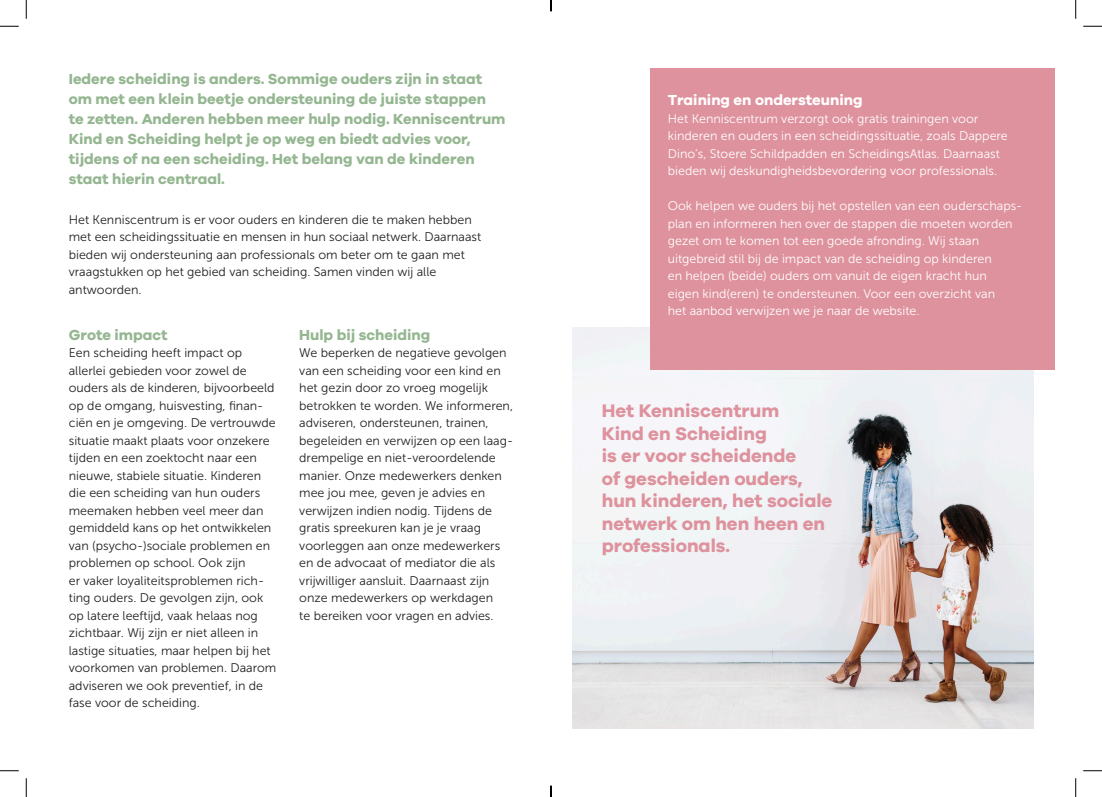
<style>
.page{position:relative;width:1102px;height:797px;background:#fff}
.page>*{position:absolute;margin:0;border:0;box-sizing:border-box;transform-origin:0 0}
.t1{font:700 18.75px/22.5px "Galano Grotesque";color:#de929d}
.t2{font:700 15px/20px "Galano Grotesque";color:#94b690}
.t3{font:700 15px "Galano Grotesque";color:#fff}
.t4{font:12.5px/17.5px "Museo Sans 300";color:#231f20}
.t5{font:12.5px/17.5px "Museo Sans 300";color:#fff}
</style>
<div class="page">
<img style="left:572px;top:328px;width:460px;height:400px">
<div style="left:650px;top:69px;width:404px;height:301px;background:#de929d"></div>
<svg style="left:0;top:25px;width:19px;height:2px"></svg>
<svg style="left:1083px;top:25px;width:18px;height:2px"></svg>
<svg style="left:0;top:770px;width:19px;height:1px"></svg>
<svg style="left:1083px;top:770px;width:18px;height:1px"></svg>
<svg style="left:25px;top:0;width:2px;height:19px"></svg>
<svg style="left:25px;top:778px;width:2px;height:19px"></svg>
<svg style="left:1075px;top:0;width:1px;height:19px"></svg>
<svg style="left:1075px;top:778px;width:1px;height:19px"></svg>
<svg style="left:550px;top:785px;width:1px;height:12px"></svg>
<p class="t2" style="left:69px;top:68px;width:438px">Iedere scheiding is anders. Sommige ouders zijn in staat om met een klein beetje ondersteuning de juiste stappen<br>te zetten. Anderen hebben meer hulp nodig. Kenniscentrum Kind en Scheiding helpt je op weg en biedt advies voor, tijdens of na een scheiding. Het belang van de kinderen staat hierin centraal.</p>
<p class="t4" style="left:69px;top:211px;width:414px">Het Kenniscentrum is er voor ouders en kinderen die te maken hebben met een scheidingssituatie en mensen in hun sociaal netwerk. Daarnaast bieden wij ondersteuning aan professionals om beter om te gaan met vraagstukken op het gebied van scheiding. Samen vinden wij alle antwoorden.</p>
<p class="t2" style="left:69px;top:324px;width:100px">Grote impact</p>
<p class="t4" style="left:69px;top:344px;width:209px">Een scheiding heeft impact op allerlei gebieden voor zowel de ouders als de kinderen, bijvoorbeeld op de omgang, huisvesting, finan&shy;ciën en je omgeving. De vertrouwde situatie maakt plaats voor onzekere tijden en een zoektocht naar een nieuwe, stabiele situatie. Kinderen die een scheiding van hun ouders meemaken hebben veel meer dan gemiddeld kans op het ontwikkelen van (psycho-)sociale problemen en problemen op school. Ook zijn<br>er vaker loyaliteitsproblemen rich&shy;ting ouders. De gevolgen zijn, ook op latere leeftijd, vaak helaas nog zichtbaar. Wij zijn er niet alleen in lastige situaties, maar helpen bij het voorkomen van problemen. Daarom adviseren we ook preventief, in de fase voor de scheiding.</p>
<p class="t2" style="left:299px;top:324px;width:133px">Hulp bij scheiding</p>
<p class="t4" style="left:299px;top:344px;width:215px">We beperken de negatieve gevolgen van een scheiding voor een kind en het gezin door zo vroeg mogelijk betrokken te worden. We informeren, adviseren, ondersteunen, trainen, begeleiden en verwijzen op een laag&shy;drempelige en niet-veroordelende manier. Onze medewerkers denken mee jou mee, geven je advies en verwijzen indien nodig. Tijdens de gratis spreekuren kan je je vraag voorleggen aan onze medewerkers en de advocaat of mediator die als vrijwilliger aansluit. Daarnaast zijn onze medewerkers op werkdagen<br>te bereiken voor vragen en advies.</p>
<p class="t3" style="left:667px;top:91px;width:196px">Training en ondersteuning</p>
<p class="t5" style="left:667px;top:110px;width:341px">Het Kenniscentrum verzorgt ook gratis trainingen voor kinderen en ouders in een scheidingssituatie, zoals Dappere Dino’s, Stoere Schildpadden en ScheidingsAtlas. Daarnaast bieden wij deskundigheidsbevordering voor professionals.</p>
<p class="t5" style="left:667px;top:197px;width:356px">Ook helpen we ouders bij het opstellen van een ouderschaps&shy;plan en informeren hen over de stappen die moeten worden gezet om te komen tot een goede afronding. Wij staan uitgebreid stil bij de impact van de scheiding op kinderen<br>en helpen (beide) ouders om vanuit de eigen kracht hun<br>eigen kind(eren) te ondersteunen. Voor een overzicht van<br>het aanbod verwijzen we je naar de website.</p>
<h1 class="t1" style="left:601px;top:399px;width:232px">Het Kenniscentrum<br>Kind en Scheiding<br>is er voor scheidende<br>of gescheiden ouders, hun kinderen, het sociale netwerk om hen heen en professionals.</h1>
</div>
